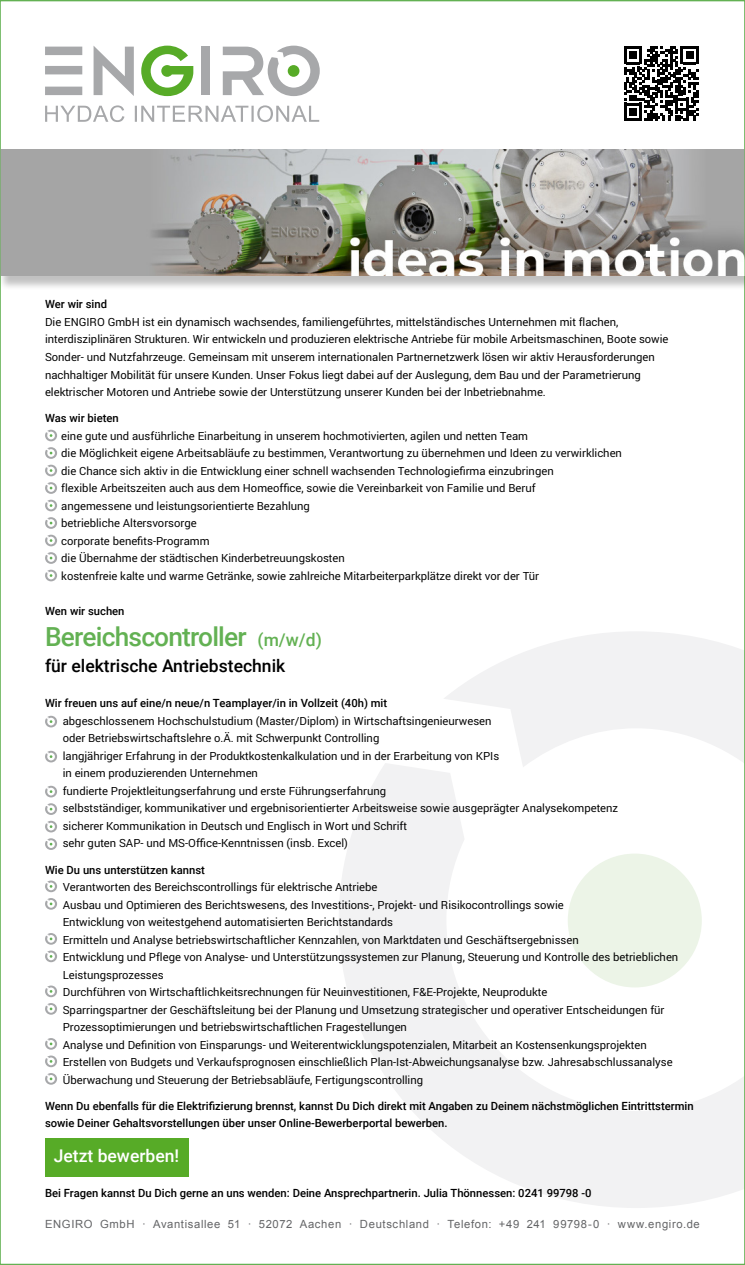
<style>
.page{position:relative;width:745px;height:1265px;background:#fff}
.page>*{position:absolute;margin:0;border:0;box-sizing:border-box;transform-origin:0 0}
.t1{font:500 26.25px "Roboto";letter-spacing:-.03em;color:#63b153}
.t2{font:500 17.5px "Roboto";color:#000}
.t3{font:500 17.5px "Roboto";color:#fff}
.t4{font:11.25px/17.5px "Roboto";color:#000}
.t5{font:500 11.25px/17.5px "Roboto";color:#000}
.t6{font:11.25px "Arial";letter-spacing:.055em;color:#646567}
.s1{font-size:17.5px}
</style>
<div class="page">
<svg style="left:339px;top:632px;width:403px;height:576px"></svg>
<div style="left:0;top:151px;width:744px;height:140px;background:#000;opacity:.25"></div>
<img style="left:2px;top:149px;width:740px;height:126px">
<svg style="left:45px;top:430px;width:12px;height:11px"></svg>
<svg style="left:45px;top:447px;width:12px;height:12px"></svg>
<svg style="left:45px;top:465px;width:12px;height:11px"></svg>
<svg style="left:45px;top:482px;width:12px;height:12px"></svg>
<svg style="left:45px;top:500px;width:12px;height:11px"></svg>
<svg style="left:45px;top:517px;width:12px;height:12px"></svg>
<svg style="left:45px;top:535px;width:12px;height:11px"></svg>
<svg style="left:45px;top:552px;width:12px;height:12px"></svg>
<svg style="left:45px;top:570px;width:12px;height:11px"></svg>
<svg style="left:45px;top:716px;width:12px;height:11px"></svg>
<svg style="left:45px;top:751px;width:12px;height:11px"></svg>
<svg style="left:45px;top:786px;width:12px;height:11px"></svg>
<svg style="left:45px;top:803px;width:12px;height:12px"></svg>
<svg style="left:45px;top:821px;width:12px;height:11px"></svg>
<svg style="left:45px;top:838px;width:12px;height:12px"></svg>
<svg style="left:45px;top:881px;width:12px;height:11px"></svg>
<svg style="left:45px;top:898px;width:12px;height:12px"></svg>
<svg style="left:45px;top:933px;width:12px;height:12px"></svg>
<svg style="left:45px;top:951px;width:12px;height:11px"></svg>
<svg style="left:45px;top:986px;width:12px;height:11px"></svg>
<svg style="left:45px;top:1003px;width:12px;height:12px"></svg>
<svg style="left:45px;top:1038px;width:12px;height:12px"></svg>
<svg style="left:45px;top:1056px;width:12px;height:11px"></svg>
<svg style="left:45px;top:1073px;width:12px;height:12px"></svg>
<svg style="left:141px;top:46px;width:52px;height:50px"></svg>
<div style="left:45px;top:87px;width:37px;height:8px;background:#a7a8aa"></div>
<svg style="left:93px;top:46px;width:41px;height:50px"></svg>
<div style="left:201px;top:47px;width:9px;height:48px;background:#a7a8aa"></div>
<div style="left:45px;top:66px;width:37px;height:8px;background:#a7a8aa"></div>
<div style="left:45px;top:47px;width:37px;height:8px;background:#a7a8aa"></div>
<svg style="left:223px;top:46px;width:96px;height:50px"></svg>
<svg style="left:45px;top:105px;width:274px;height:17px"></svg>
<svg style="left:624px;top:46px;width:74px;height:75px"></svg>
<div style="left:45px;top:1138px;width:144px;height:39px;background:#57ab27"></div>
<p class="t5" style="left:45px;top:295px;width:63px">Wer wir sind</p>
<p class="t4" style="left:45px;top:313px;width:624px">Die ENGIRO GmbH ist ein dynamisch wachsendes, familiengeführtes, mittelständisches Unternehmen mit flachen, interdisziplinären Strukturen. Wir entwickeln und produzieren elektrische Antriebe für mobile Arbeitsmaschinen, Boote sowie Sonder- und Nutzfahrzeuge. Gemeinsam mit unserem internationalen Partnernetzwerk lösen wir aktiv Herausforderungen nachhaltiger Mobilität für unsere Kunden. Unser Fokus liegt dabei auf der Auslegung, dem Bau und der Parametrierung elektrischer Motoren und Antriebe sowie der Unterstützung unserer Kunden bei der Inbetriebnahme.</p>
<p class="t5" style="left:45px;top:409px;width:75px">Was wir bieten</p>
<p class="t4" style="left:61px;top:427px;width:562px">eine gute und ausführliche Einarbeitung in unserem hochmotivierten, agilen und netten Team<br>die Möglichkeit eigene Arbeitsabläufe zu bestimmen, Verantwortung zu übernehmen und Ideen zu verwirklichen die Chance sich aktiv in die Entwicklung einer schnell wachsenden Technologiefirma einzubringen<br>flexible Arbeitszeiten auch aus dem Homeoffice, sowie die Vereinbarkeit von Familie und Beruf<br>angemessene und leistungsorientierte Bezahlung<br>betriebliche Altersvorsorge<br>corporate benefits-Programm<br>die Übernahme der städtischen Kinderbetreuungskosten<br>kostenfreie kalte und warme Getränke, sowie zahlreiche Mitarbeiterparkplätze direkt vor der Tür</p>
<p class="t5" style="left:45px;top:602px;width:81px">Wen wir suchen</p>
<h1 class="t1" style="left:45px;top:618px;width:278px">Bereichscontroller <span class="s1">(m/w/d)</span></h1>
<h2 class="t2" style="left:45px;top:654px;width:242px">für elektrische Antriebstechnik</h2>
<p class="t5" style="left:45px;top:694px;width:343px">Wir freuen uns auf eine/n neue/n Teamplayer/in in Vollzeit (40h) mit</p>
<p class="t4" style="left:63px;top:712px;width:556px">abgeschlossenem Hochschulstudium (Master/Diplom) in Wirtschaftsingenieurwesen<br>oder Betriebswirtschaftslehre o.Ä. mit Schwerpunkt Controlling<br>langjähriger Erfahrung in der Produktkostenkalkulation und in der Erarbeitung von KPIs<br>in einem produzierenden Unternehmen<br>fundierte Projektleitungserfahrung und erste Führungserfahrung<br>selbstständiger, kommunikativer und ergebnisorientierter Arbeitsweise sowie ausgeprägter Analysekompetenz sicherer Kommunikation in Deutsch und Englisch in Wort und Schrift<br>sehr guten SAP- und MS-Office-Kenntnissen (insb. Excel)</p>
<p class="t5" style="left:45px;top:860px;width:161px">Wie Du uns unterstützen kannst</p>
<p class="t4" style="left:63px;top:878px;width:616px">Verantworten des Bereichscontrollings für elektrische Antriebe<br>Ausbau und Optimieren des Berichtswesens, des Investitions-, Projekt- und Risikocontrollings sowie<br>Entwicklung von weitestgehend automatisierten Berichtstandards<br>Ermitteln und Analyse betriebswirtschaftlicher Kennzahlen, von Marktdaten und Geschäftsergebnissen<br>Entwicklung und Pflege von Analyse- und Unterstützungssystemen zur Planung, Steuerung und Kontrolle des betrieblichen Leistungsprozesses<br>Durchführen von Wirtschaftlichkeitsrechnungen für Neuinvestitionen, F&amp;E-Projekte, Neuprodukte<br>Sparringspartner der Geschäftsleitung bei der Planung und Umsetzung strategischer und operativer Entscheidungen für Prozessoptimierungen und betriebswirtschaftlichen Fragestellungen<br>Analyse und Definition von Einsparungs- und Weiterentwicklungspotenzialen, Mitarbeit an Kostensenkungsprojekten Erstellen von Budgets und Verkaufsprognosen einschließlich Plan-Ist-Abweichungsanalyse bzw. Jahresabschlussanalyse Überwachung und Steuerung der Betriebsabläufe, Fertigungscontrolling</p>
<p class="t5" style="left:45px;top:1097px;width:649px">Wenn Du ebenfalls für die Elektrifizierung brennst, kannst Du Dich direkt mit Angaben zu Deinem nächstmöglichen Eintrittstermin sowie Deiner Gehaltsvorstellungen über unser Online-Bewerberportal bewerben.</p>
<h2 class="t3" style="left:54px;top:1144px;width:127px">Jetzt bewerben!</h2>
<p class="t5" style="left:45px;top:1184px;width:547px">Bei Fragen kannst Du Dich gerne an uns wenden: Deine Ansprechpartnerin. Julia Thönnessen: 0241 99798 -0</p>
<p class="t6" style="left:45px;top:1217px;width:656px">ENGIRO GmbH · Avantisallee 51 · 52072 Aachen · Deutschland · Telefon: +49 241 99798-0 · www.engiro.de</p>
</div>
